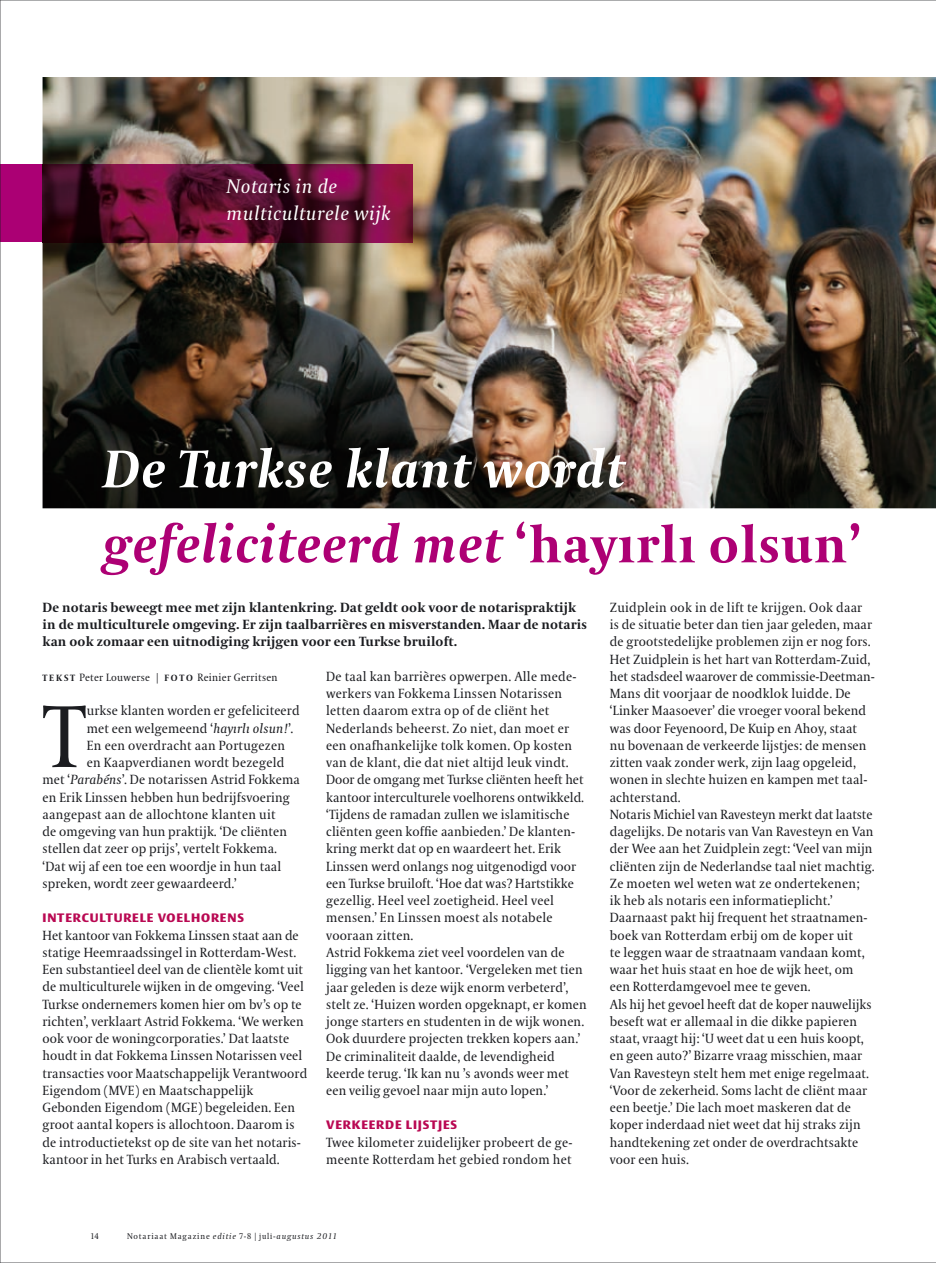
<style>
.page{position:relative;width:936px;height:1263px;background:#fff}
.page>*{position:absolute;margin:0;border:0;box-sizing:border-box;transform-origin:0 0}
.t1{font:87.3px "VPRO Coranto";color:#1b1c20}
.t2{font:italic 700 52.5px/75px "VPRO Coranto";letter-spacing:.02em;color:#fff}
.t3{font:italic 19.5px/27px "VPRO Coranto";letter-spacing:.03em;color:#fff}
.t4{font:13.2px/17.2px "VPRO Coranto";letter-spacing:.01em;color:#1b1c20}
.t5{font:700 13.2px/17.2px "VPRO Coranto";letter-spacing:.01em;color:#1b1c20}
.t6{font:700 12px "VPRO Vesta";letter-spacing:.07em;color:#b90852}
.t7{font:10.5px "VPRO Coranto";letter-spacing:.03em;color:#1b1c20}
.t8{font:italic 8.25px "VPRO Coranto";letter-spacing:.1em;color:#1b1c20}
.t9{font:8.25px "VPRO Coranto Cn";color:#1b1c20}
.s1{color:#ad0074}
.s2{font-style:normal;font-size:51px;color:#ad0074}
.s3{font-weight:700;font-size:9px}
.s4{font-style:italic}
.s5{font-style:normal}
.s6{font-family:"VPRO Coranto Cn";font-style:normal}
</style>
<div class="page">
<img style="left:0;top:0;width:935px;height:1263px">
<h3 class="t3" style="left:226px;top:173px;width:165px">Notaris in de multiculturele wijk</h3>
<h2 class="t2" style="left:103px;top:431px;width:759px">De Turkse klant wordt <span class="s1">gefeliciteerd met</span> <span class="s2">‘hayırlı olsun’</span></h2>
<p class="t4" style="left:609px;top:599px;width:266px">Zuidplein ook in de lift te krijgen. Ook daar<br>is de situatie beter dan tien jaar geleden, maar de grootstedelijke problemen zijn er nog fors.<br>Het Zuidplein is het hart van Rotterdam-Zuid, het stadsdeel waarover de commissie-Deetman-Mans dit voorjaar de noodklok luidde. De ‘Linker Maasoever’ die vroeger vooral bekend was door Feyenoord, De Kuip en Ahoy, staat nu bovenaan de verkeerde lijstjes: de mensen zitten vaak zonder werk, zijn laag opgeleid, wonen in slechte huizen en kampen met taal&shy;achterstand.<br>Notaris Michiel van Ravesteyn merkt dat laatste dagelijks. De notaris van Van Ravesteyn en Van der Wee aan het Zuidplein zegt: ‘Veel van mijn cliënten zijn de Nederlandse taal niet machtig.<br>Ze moeten wel weten wat ze onder tekenen;<br>ik heb als notaris een informatieplicht.’ Daarnaast pakt hij frequent het straatnamen&shy;boek van Rotterdam erbij om de koper uit<br>te leggen waar de straatnaam vandaan komt, waar het huis staat en hoe de wijk heet, om een Rotterdamgevoel mee te geven.<br>Als hij het gevoel heeft dat de koper nauwelijks beseft wat er allemaal in die dikke papieren staat, vraagt hij: ‘U weet dat u een huis koopt, en geen auto?’ Bizarre vraag misschien, maar Van Ravesteyn stelt hem met enige regelmaat. ‘Voor de zekerheid. Soms lacht de cliënt maar een beetje.’ Die lach moet maskeren dat de koper inderdaad niet weet dat hij straks zijn handtekening zet onder de overdrachtsakte voor een huis.</p>
<p class="t5" style="left:43px;top:598px;width:545px">De notaris beweegt mee met zijn klantenkring. Dat geldt ook voor de notarispraktijk in de multiculturele omgeving. Er zijn taalbarrières en misverstanden. Maar de notaris kan ook zomaar een uitnodiging krijgen voor een Turkse bruiloft.</p>
<p class="t7" style="left:43px;top:671px;width:237px"><span class="s3">T E K S T</span> Peter Louwerse | <span class="s3">F O T O</span> Reinier Gerritsen</p>
<p class="t4" style="left:326px;top:668px;width:262px">De taal kan barrières opwerpen. Alle mede&shy;werkers van Fokkema Linssen Notarissen letten daarom extra op of de cliënt het Nederlands beheerst. Zo niet, dan moet er een onafhankelijke tolk komen. Op kosten van de klant, die dat niet altijd leuk vindt.<br>Door de omgang met Turkse cliënten heeft het kantoor interculturele voelhorens ontwikkeld. ‘Tijdens de ramadan zullen we islamitische cliënten geen koffie aanbieden.’ De klanten&shy;kring merkt dat op en waardeert het. Erik Linssen werd onlangs nog uitgenodigd voor een Turkse bruiloft. ‘Hoe dat was? Hartstikke gezellig. Heel veel zoetigheid. Heel veel mensen.’ En Linssen moest als notabele vooraan zitten.<br>Astrid Fokkema ziet veel voordelen van de ligging van het kantoor. ‘Vergeleken met tien jaar geleden is deze wijk enorm verbeterd’, stelt ze. ‘Huizen worden opgeknapt, er komen jonge starters en studenten in de wijk wonen.<br>Ook duurdere projecten trekken kopers aan.’ De criminaliteit daalde, de levendigheid keerde terug. ‘Ik kan nu ’s avonds weer met een veilig gevoel naar mijn auto lopen.’</p>
<p class="t6" style="left:326px;top:1120px;width:132px">VERKEERDE LIJSTJES</p>
<p class="t4" style="left:326px;top:1133px;width:248px">Twee kilometer zuidelijker probeert de ge - meente Rotterdam het gebied rondom het</p>
<h1 class="t1" style="left:43px;top:685px;width:45px">T</h1>
<p class="t4" style="left:87px;top:702px;width:214px">urkse klanten worden er gefeliciteerd</p>
<p class="t4" style="left:87px;top:719px;width:208px">met een welgemeend ‘<span class="s4">hayırlı olsun!</span>’.</p>
<p class="t4" style="left:87px;top:737px;width:200px">En een overdracht aan Portugezen</p>
<p class="t4" style="left:87px;top:754px;width:199px">en Kaapverdianen wordt bezegeld</p>
<p class="t4" style="left:43px;top:771px;width:259px">met ‘<span class="s4">Parabéns</span>’. De notarissen Astrid Fokkema</p>
<p class="t4" style="left:43px;top:788px;width:249px">en Erik Linssen hebben hun bedrijfsvoering</p>
<p class="t4" style="left:43px;top:806px;width:234px">aangepast aan de allochtone klanten uit</p>
<p class="t4" style="left:43px;top:823px;width:246px">de omgeving van hun praktijk. ‘De cliënten</p>
<p class="t4" style="left:43px;top:840px;width:236px">stellen dat zeer op prijs’, vertelt Fokkema.</p>
<p class="t4" style="left:43px;top:857px;width:240px">‘Dat wij af een toe een woordje in hun taal</p>
<p class="t4" style="left:43px;top:875px;width:195px">spreken, wordt zeer gewaardeerd.’</p>
<p class="t6" style="left:43px;top:913px;width:203px">INTERCULTURELE VOELHORENS</p>
<p class="t4" style="left:43px;top:926px;width:266px">Het kantoor van Fokkema Linssen staat aan de statige Heemraadssingel in Rotterdam-West.<br>Een substantieel deel van de clientèle komt uit de multiculturele wijken in de omgeving. ‘Veel Turkse ondernemers komen hier om bv’s op te richten’, verklaart Astrid Fokkema. ‘We werken ook voor de woningcorporaties.’ Dat laatste houdt in dat Fokkema Linssen Notarissen veel transacties voor Maatschappelijk Verantwoord Eigendom (MVE) en Maatschappelijk Gebonden Eigendom (MGE) begeleiden. Een groot aantal kopers is allochtoon. Daarom is de introductietekst op de site van het notaris&shy;kantoor in het Turks en Arabisch vertaald.</p>
<p class="t9" style="left:91px;top:1231px;width:9px">14</p>
<p class="t8" style="left:127px;top:1231px;width:211px"><span class="s5">Notariaat Magazine</span> editie <span class="s6">7-8 | juli-</span>augustus 2011</p>
</div>
